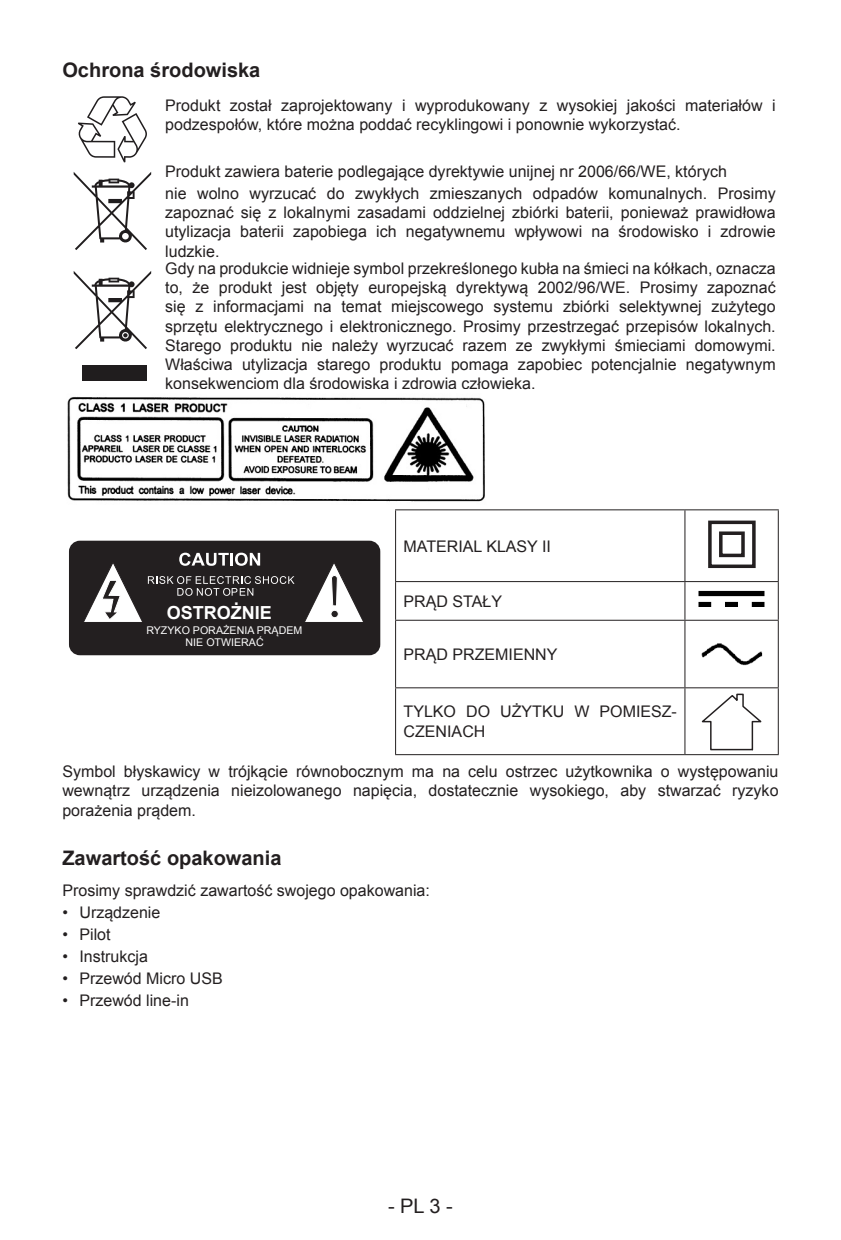
<style>
.page{position:relative;width:841px;height:1240px;background:#fff}
.page>*{position:absolute;margin:0;border:0;box-sizing:border-box;transform-origin:0 0}
.t1{font:700 20px "Arial";color:#231f20}
.t2{font:20px "Arial";color:#231f20}
.t3{font:700 18px "Arial";color:#fff}
.body{font:16px/19.2px "Arial";color:#231f20;text-align:justify}
.t4{font:10.6px "Arial";color:#fff}
</style>
<div class="page">
<svg style="left:78px;top:96px;width:69px;height:66px"></svg>
<svg style="left:74px;top:172px;width:77px;height:78px"></svg>
<div style="left:82px;top:365px;width:64px;height:16px;background:#201d1e"></div>
<svg style="left:74px;top:271px;width:77px;height:78px"></svg>
<img style="left:67px;top:396px;width:418px;height:106px">
<hr style="left:395px;top:509px;width:289px;height:1px;background:#231f20">
<hr style="left:395px;top:510px;width:1px;height:71px;background:#231f20">
<hr style="left:395px;top:581px;width:289px;height:1px;background:#231f20">
<hr style="left:395px;top:582px;width:1px;height:38px;background:#231f20">
<hr style="left:395px;top:620px;width:289px;height:1px;background:#231f20">
<hr style="left:395px;top:621px;width:1px;height:66px;background:#231f20">
<hr style="left:395px;top:688px;width:1px;height:66px;background:#231f20">
<hr style="left:395px;top:687px;width:289px;height:1px;background:#231f20">
<hr style="left:395px;top:754px;width:289px;height:1px;background:#231f20">
<hr style="left:684px;top:509px;width:94px;height:1px;background:#231f20">
<hr style="left:684px;top:510px;width:1px;height:71px;background:#231f20">
<hr style="left:777px;top:510px;width:1px;height:71px;background:#231f20">
<hr style="left:684px;top:581px;width:94px;height:1px;background:#231f20">
<hr style="left:684px;top:582px;width:1px;height:38px;background:#231f20">
<hr style="left:777px;top:582px;width:1px;height:38px;background:#231f20">
<hr style="left:684px;top:620px;width:94px;height:1px;background:#231f20">
<hr style="left:684px;top:621px;width:1px;height:66px;background:#231f20">
<hr style="left:777px;top:621px;width:1px;height:66px;background:#231f20">
<hr style="left:684px;top:687px;width:94px;height:1px;background:#231f20">
<hr style="left:684px;top:688px;width:1px;height:66px;background:#231f20">
<hr style="left:777px;top:688px;width:1px;height:66px;background:#231f20">
<hr style="left:684px;top:754px;width:94px;height:1px;background:#231f20">
<svg style="left:708px;top:520px;width:48px;height:48px"></svg>
<img style="left:698px;top:590px;width:66px;height:17px">
<img style="left:701px;top:643px;width:62px;height:23px">
<svg style="left:701px;top:693px;width:60px;height:58px"></svg>
<div style="left:73px;top:545px;width:302px;height:106px;background:#231f20;border-radius:7px"></div>
<div style="left:69px;top:541px;width:311px;height:114px;border:9px solid #231f20;border-radius:7px"></div>
<svg style="left:302px;top:540px;width:63px;height:82px"></svg>
<div style="left:331px;top:610px;width:7px;height:8px;background:#231f20;border-radius:50%"></div>
<div style="left:330px;top:610px;width:8px;height:8px;border:1px solid #fff;border-radius:50%"></div>
<svg style="left:84px;top:553px;width:210px;height:69px"></svg>
<p class="t1" style="left:62px;top:57px;width:199px">Ochrona środowiska</p>
<p class="body" style="left:165px;top:96px;width:611px">Produkt został zaprojektowany i wyprodukowany z wysokiej jakości materiałów i podzespołów, które można poddać recyklingowi i ponownie wykorzystać.</p>
<p class="body" style="left:165px;top:162px;width:563px">Produkt zawiera baterie podlegające dyrektywie unijnej nr 2006/66/WE, których</p>
<p class="body" style="left:165px;top:184px;width:611px">nie wolno wyrzucać do zwykłych zmieszanych odpadów komunalnych. Prosimy zapoznać się z lokalnymi zasadami oddzielnej zbiórki baterii, ponieważ prawidłowa utylizacja baterii zapobiega ich negatywnemu wpływowi na środowisko i zdrowie ludzkie.</p>
<p class="body" style="left:165px;top:259px;width:611px">Gdy na produkcie widnieje symbol przekreślonego kubła na śmieci na kółkach, oznacza to, że produkt jest objęty europejską dyrektywą 2002/96/WE. Prosimy zapoznać się z informacjami na temat miejscowego systemu zbiórki selektywnej zużytego sprzętu elektrycznego i elektronicznego. Prosimy przestrzegać przepisów lokalnych.<br>Starego produktu nie należy wyrzucać razem ze zwykłymi śmieciami domowymi.<br>Właściwa utylizacja starego produktu pomaga zapobiec potencjalnie negatywnym konsekwencjom dla środowiska i zdrowia człowieka.</p>
<p class="t3" style="left:167px;top:600px;width:107px">OSTROŻNIE</p>
<p class="t4" style="left:146px;top:623px;width:157px">RYZYKO PORAŻENIA PRĄDEM</p>
<p class="t4" style="left:185px;top:635px;width:80px">NIE OTWIERAĆ</p>
<p class="body" style="left:403px;top:536px;width:149px">MATERIAL KLASY II</p>
<p class="body" style="left:403px;top:592px;width:100px">PRĄD STAŁY</p>
<p class="body" style="left:403px;top:645px;width:155px">PRĄD PRZEMIENNY</p>
<p class="body" style="left:403px;top:702px;width:275px">TYLKO DO UŻYTKU W POMIESZ-<br>CZENIACH</p>
<p class="body" style="left:62px;top:762px;width:717px">Symbol błyskawicy w trójkącie równobocznym ma na celu ostrzec użytkownika o występowaniu wewnątrz urządzenia nieizolowanego napięcia, dostatecznie wysokiego, aby stwarzać ryzyko porażenia prądem.</p>
<p class="t1" style="left:62px;top:845px;width:220px">Zawartość opakowania</p>
<p class="body" style="left:62px;top:881px;width:369px">Prosimy sprawdzić zawartość swojego opakowania:</p>
<p class="body" style="left:62px;top:903px;width:99px">• Urządzenie</p>
<p class="body" style="left:62px;top:925px;width:50px">• Pilot</p>
<p class="body" style="left:62px;top:947px;width:87px">• Instrukcja</p>
<p class="body" style="left:62px;top:969px;width:162px">• Przewód Micro USB</p>
<p class="body" style="left:62px;top:991px;width:128px">• Przewód line-in</p>
<p class="t2" style="left:388px;top:1192px;width:66px">- PL 3 -</p>
</div>
